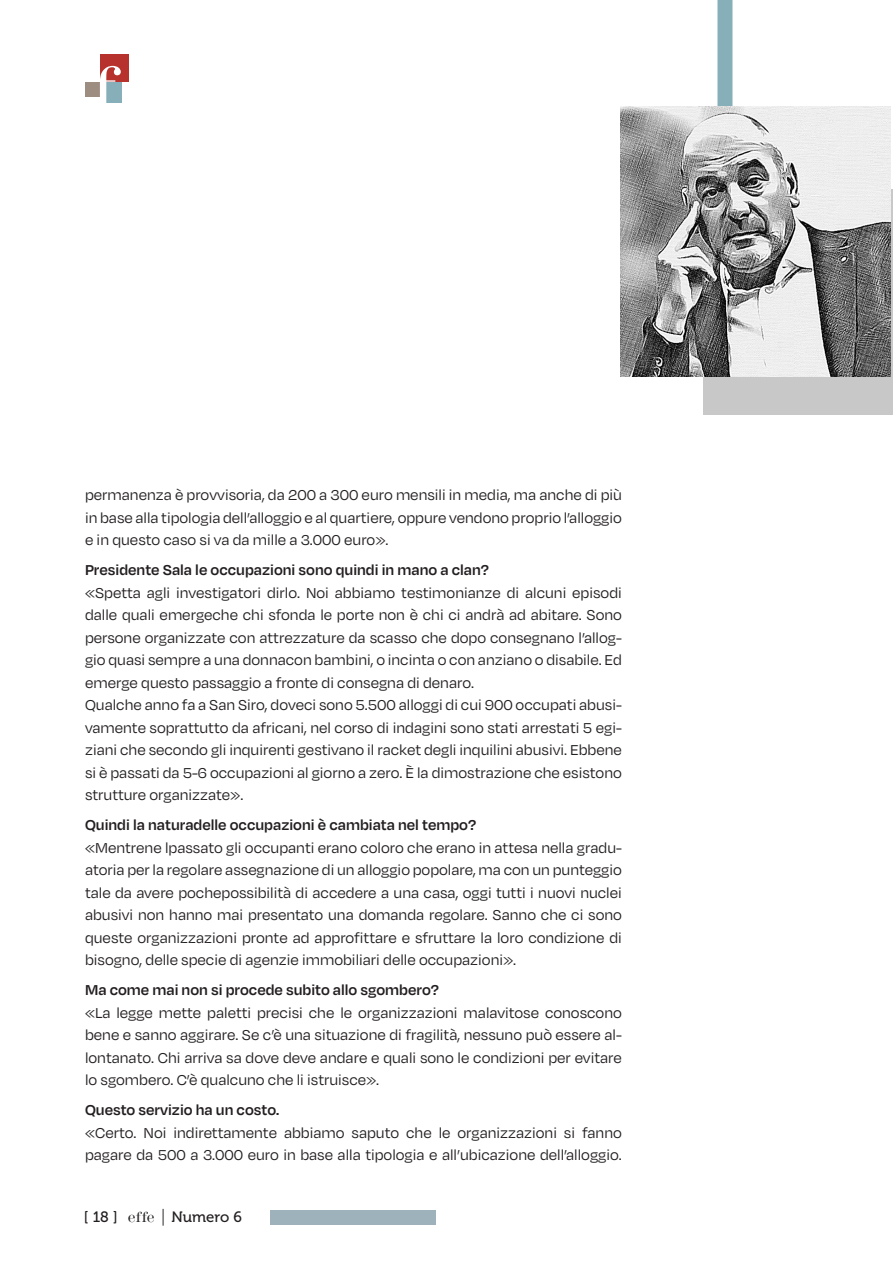
<style>
.page{position:relative;width:893px;height:1263px;background:#fff}
.page>*{position:absolute;margin:0;border:0;box-sizing:border-box;transform-origin:0 0}
.t1{font:300 67.65px "ITC Modern No.216 W01";color:#fff}
.t2{font:16.5px/22.5px "Degular";color:#231f20;text-align:justify}
.t3{font:600 16.5px "Degular";color:#231f20}
.t4{font:15px "Museo 500";color:#231f20}
.s1{font-family:"ITC Modern No.216 W01";font-weight:300}
.s2{font-family:"ITC Modern No.216 W01";font-weight:300;font-size:19.5px}
</style>
<div class="page">
<div style="left:85px;top:82px;width:15px;height:15px;background:#9d8d81"></div>
<div style="left:100px;top:82px;width:22px;height:21px;background:#86afb9"></div>
<div style="left:100px;top:54px;width:28px;height:28px;background:#b7322c"></div>
<div style="left:271px;top:1210px;width:165px;height:15px;background:#9db2ba"></div>
<svg style="left:717px;top:0;width:16px;height:106px;background:#8db3bd"></svg>
<div style="left:704px;top:189px;width:189px;height:226px;background:#c8c8c8"></div>
<img style="left:621px;top:106px;width:270px;height:270px">
<h1 class="t1" style="left:92px;top:51px;width:28px">f</h1>
<p class="t2" style="left:85px;top:483px;width:538px">permanenza è provvisoria, da 200 a 300 euro mensili in media, ma anche di più in base alla tipologia dell’alloggio e al quartiere, oppure vendono proprio l’alloggio e in questo caso si va da mille a 3.000 euro».</p>
<p class="t3" style="left:85px;top:560px;width:405px">Presidente Sala le occupazioni sono quindi in mano a clan?</p>
<p class="t2" style="left:85px;top:581px;width:538px">«Spetta agli investigatori dirlo. Noi abbiamo testimonianze di alcuni episodi dalle quali emergeche chi sfonda le porte non è chi ci andrà ad abitare. Sono persone organizzate con attrezzature da scasso che dopo consegnano l’allog&shy;gio quasi sempre a una donnacon bambini, o incinta o con anziano o disabile. Ed emerge questo passaggio a fronte di consegna di denaro.</p>
<p class="t2" style="left:85px;top:693px;width:538px">Qualche anno fa a San Siro, doveci sono 5.500 alloggi di cui 900 occupati abusi&shy;vamente soprattutto da africani, nel corso di indagini sono stati arrestati 5 egi&shy;ziani che secondo gli inquirenti gestivano il racket degli inquilini abusivi. Ebbene si è passati da 5-6 occupazioni al giorno a zero. È la dimostrazione che esistono strutture organizzate».</p>
<p class="t3" style="left:85px;top:815px;width:393px">Quindi la naturadelle occupazioni è cambiata nel tempo?</p>
<p class="t2" style="left:85px;top:836px;width:538px">«Mentrene lpassato gli occupanti erano coloro che erano in attesa nella gradu&shy;atoria per la regolare assegnazione di un alloggio popolare, ma con un punteggio tale da avere pochepossibilità di accedere a una casa, oggi tutti i nuovi nuclei abusivi non hanno mai presentato una domanda regolare. Sanno che ci sono queste organizzazioni pronte ad approfittare e sfruttare la loro condizione di bisogno, delle specie di agenzie immobiliari delle occupazioni».</p>
<p class="t3" style="left:85px;top:980px;width:355px">Ma come mai non si procede subito allo sgombero?</p>
<p class="t2" style="left:85px;top:1001px;width:538px">«La legge mette paletti precisi che le organizzazioni malavitose conoscono bene e sanno aggirare. Se c’è una situazione di fragilità, nessuno può essere al&shy;lontanato. Chi arriva sa dove deve andare e quali sono le condizioni per evitare lo sgombero. C’è qualcuno che li istruisce».</p>
<p class="t3" style="left:85px;top:1100px;width:196px">Questo servizio ha un costo.</p>
<p class="t2" style="left:85px;top:1121px;width:538px">«Certo. Noi indirettamente abbiamo saputo che le organizzazioni si fanno pagare da 500 a 3.000 euro in base alla tipologia e all’ubicazione dell’alloggio.</p>
<p class="t4" style="left:84px;top:1208px;width:35px">[ 18 ]</p>
<p class="t4" style="left:128px;top:1208px;width:116px"><span class="s1">effe</span> <span class="s2">|</span> Numero 6</p>
</div>
